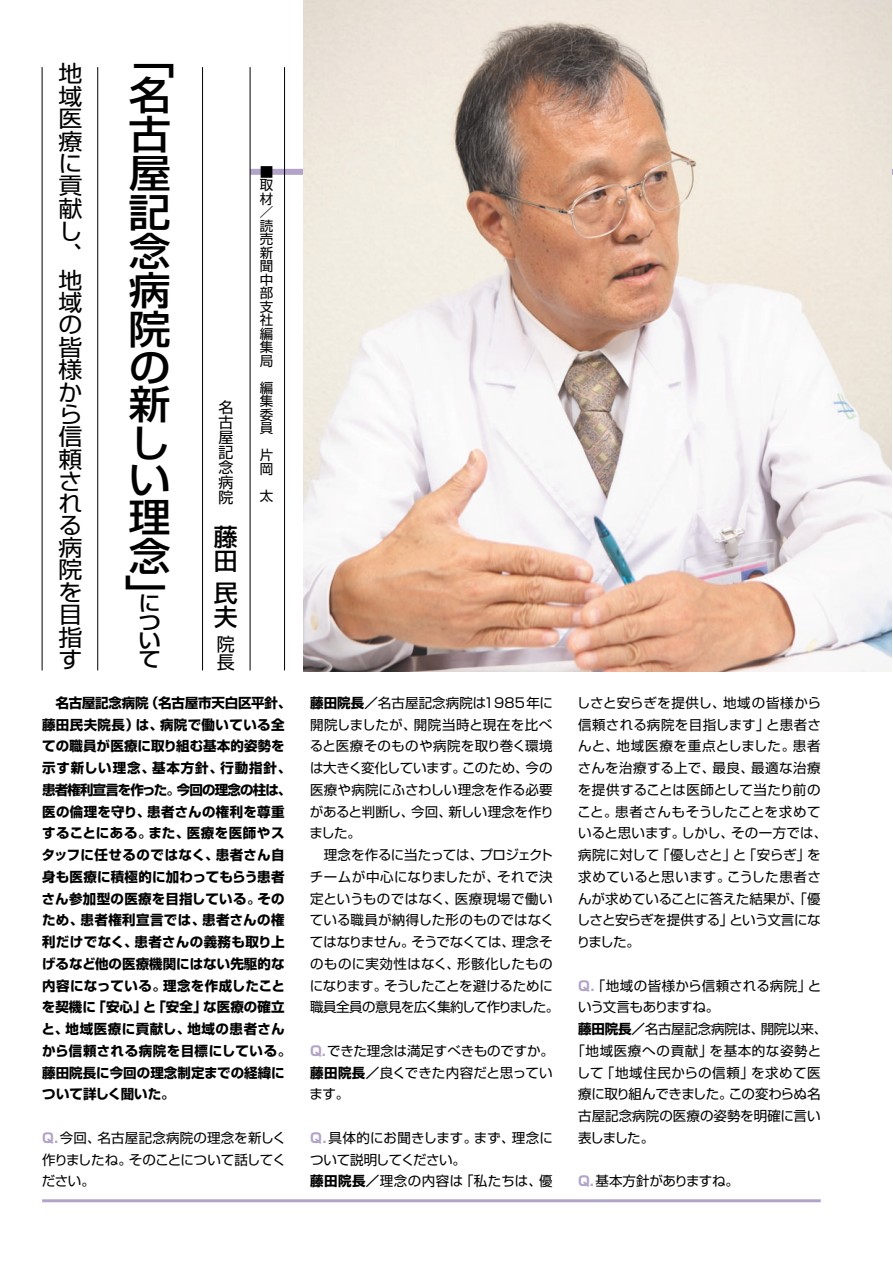
<style>
.page{position:relative;width:893px;height:1263px;background:#fff}
.page>*{position:absolute;margin:0;border:0;box-sizing:border-box;transform-origin:0 0}
.t1{font:500 39px/38.2px "Shin Go";color:#000;text-align:justify;scale:1.08 1}
.t2{font:500 24px/24px "Shin Go";color:#000}
.t3{font:22.65px/22.4px "Shin Go";color:#000;text-align:justify;scale:1.06 1}
.t4{font:500 20.85px/18.9px "Shin Go";color:#000;text-align:justify;scale:1.08 1}
.t5{font:18px/18px "Shin Go";color:#000}
.t6{font:15px/15px "Shin Go";color:#000;text-align:justify}
.t7{font:13.5px/21.8px "Shin Go";color:#000;text-align:justify}
.t8{font:700 13.5px/21.8px "Shin Go";letter-spacing:.01em;color:#000}
.t9{font:13.5px "Shin Go";letter-spacing:.045em;color:#000}
.t10{font:13.5px "Shin Go";letter-spacing:.025em;color:#000}
.t11{font:13.5px "Shin Go";letter-spacing:-.035em;color:#000}
.t12{font:13.5px "Shin Go";letter-spacing:-.055em;color:#000}
.s1{font-size:20.85px}
.s2{font-weight:700;color:#b2a4c8}
.s3{font-weight:700}
</style>
<div class="page">
<div style="left:250px;top:169px;width:642px;height:6px;background:#b2a4c8"></div>
<hr style="left:42px;top:1199px;width:778px;height:3px;background:#b2a4c8">
<hr style="left:42px;top:67px;width:1px;height:603px;background:#000">
<hr style="left:97px;top:67px;width:1px;height:603px;background:#000">
<hr style="left:284px;top:67px;width:1px;height:603px;background:#000">
<hr style="left:250px;top:67px;width:1px;height:603px;background:#000">
<hr style="left:202px;top:67px;width:1px;height:603px;background:#000">
<img style="left:304px;top:0;width:587px;height:671px">
<h3 class="t3" style="left:58px;top:65px;width:24px">地域医療に貢献し、</h3>
<h3 class="t3" style="left:58px;top:272px;width:24px">地域の皆様から信頼される病院を目指す</h3>
<h1 class="t1" style="left:124px;top:44px;width:49px">「名古屋記念病院の新しい理念」<span class="s1">に</span></h1>
<h3 class="t4" style="left:138px;top:615px;width:22px">ついて</h3>
<p class="t7" style="left:260px;top:167px;width:15px;line-height:13.5px">■取材／読売新聞中部支社編集局</p>
<p class="t7" style="left:260px;top:383px;width:15px;line-height:13.5px">編集委員</p>
<p class="t7" style="left:260px;top:450px;width:15px;line-height:13.5px">片岡</p>
<p class="t7" style="left:260px;top:486px;width:15px">太</p>
<p class="t6" style="left:218px;top:401px;width:16px">名古屋記念病院</p>
<h2 class="t2" style="left:214px;top:527px;width:25px">藤田</h2>
<h2 class="t2" style="left:214px;top:583px;width:25px">民夫</h2>
<h3 class="t5" style="left:217px;top:637px;width:19px">院長</h3>
<p class="t8" style="left:41px;top:694px;width:251px">　名古屋記念病院（名古屋市天白区平針、藤田民夫院長）は、病院で働いている全ての職員が医療に取り組む基本的姿勢を示す新しい理念、基本方針、行動指針、患者権利宣言を作った。今回の理念の柱は、医の倫理を守り、患者さんの権利を尊重することにある。また、医療を医師やスタッフに任せるのではなく、患者さん自身も医療に積極的に加わってもらう患者さん参加型の医療を目指している。そのため、患者権利宣言では、患者さんの権利だけでなく、患者さんの義務も取り上げるなど他の医療機関にはない先駆的な内容になっている。理念を作成したことを契機に「安心」と「安全」な医療の確立と、地域医療に貢献し、地域の患者さんから信頼される病院を目標にしている。藤田院長に今回の理念制定までの経緯について詳しく聞いた。</p>
<p class="t7" style="left:42px;top:1128px;width:245px"><span class="s2">Q.</span>今回、名古屋記念病院の理念を新しく作りましたね。そのことについて話してください。</p>
<p class="t7" style="left:309px;top:693px;width:251px;text-align:left"><span class="s3">藤田院長／</span>名古屋記念病院は1985年に開院しましたが、開院当時と現在を比べると医療そのものや病院を取り巻く環境は大きく変化しています。このため、今の医療や病院にふさわしい理念を作る必要があると判断し、今回、新しい理念を作りました。<br>　理念を作るに当たっては、プロジェクトチームが中心になりましたが、それで決定というものではなく、医療現場で働いている職員が納得した形のものではなくてはなりません。そうでなくては、理念そのものに実効性はなく、形骸化したものになります。そうしたことを避けるために職員全員の意見を広く集約して作りました。</p>
<p class="t7" style="left:309px;top:1041px;width:246px"><span class="s2">Q.</span>できた理念は満足すべきものですか。<span class="s3">藤田院長／</span>良くできた内容だと思っています。</p>
<p class="t7" style="left:310px;top:1128px;width:244px;text-align:left"><span class="s2">Q.</span>具体的にお聞きします。まず、理念について説明してください。<br><span class="s3">藤田院長／</span>理念の内容は「私たちは、優</p>
<p class="t7" style="left:576px;top:693px;width:252px;text-align:left">しさと安らぎを提供し、地域の皆様から信頼される病院を目指します」と患者さんと、地域医療を重点としました。患者さんを治療する上で、最良、最適な治療を提供することは医師として当たり前のこと。患者さんもそうしたことを求めていると思います。しかし、その一方では、病院に対して「優しさと」と「安らぎ」を求めていると思います。こうした患者さんが求めていることに答えた結果が、「優しさと安らぎを提供する」という文言になりました。</p>
<p class="t10" style="left:578px;top:980px;width:244px"><span class="s2">Q.</span>「地域の皆様から信頼される病院」と</p>
<p class="t12" style="left:578px;top:1002px;width:143px">いう文言もありますね。</p>
<p class="t7" style="left:578px;top:1020px;width:251px"><span class="s3">藤田院長／</span>名古屋記念病院は、開院以来、</p>
<p class="t9" style="left:571px;top:1046px;width:251px">「地域医療への貢献」を基本的な姿勢と</p>
<p class="t9" style="left:576px;top:1067px;width:245px">して「地域住民からの信頼」を求めて医</p>
<p class="t11" style="left:578px;top:1089px;width:244px">療に取り組んできました。この変わらぬ名</p>
<p class="t7" style="left:578px;top:1107px;width:244px">古屋記念病院の医療の姿勢を明確に言い</p>
<p class="t7" style="left:578px;top:1128px;width:78px">表しました。</p>
<p class="t7" style="left:578px;top:1172px;width:162px"><span class="s2">Q.</span>基本方針がありますね。</p>
</div>
